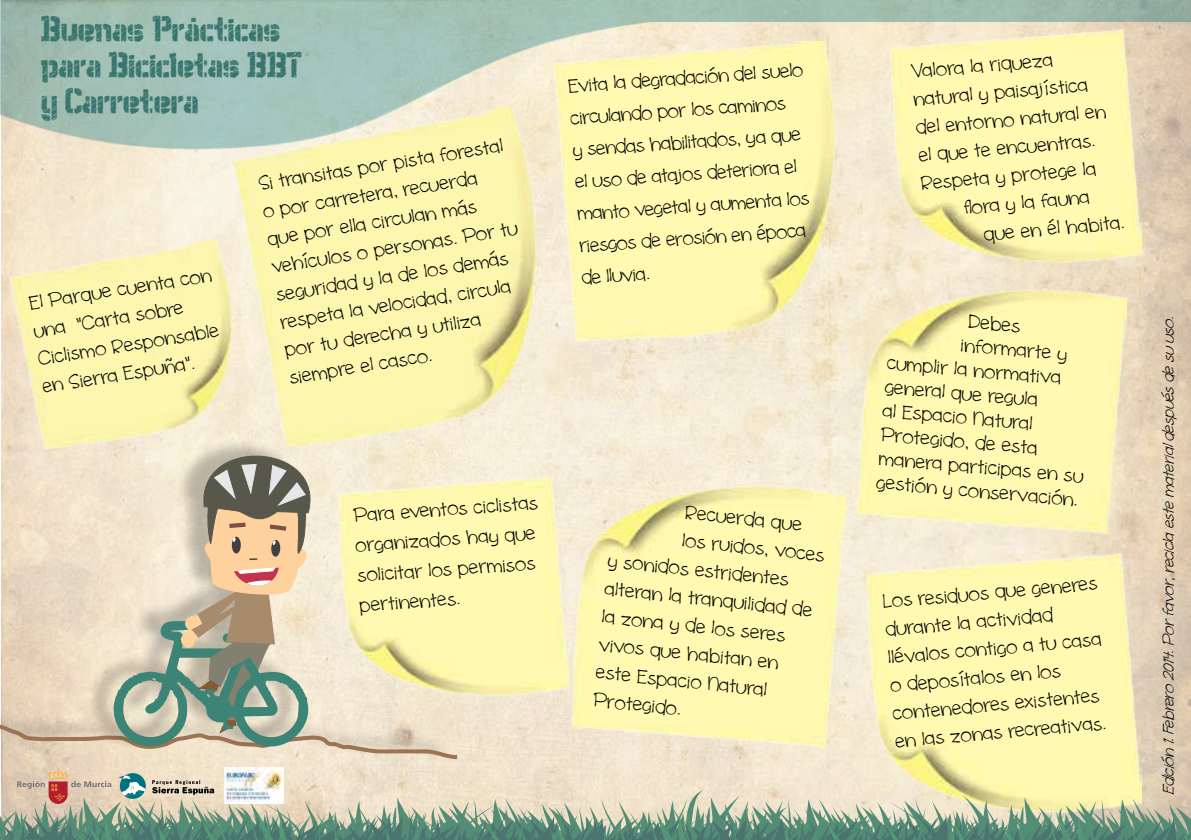
<style>
.page{position:relative;width:1191px;height:840px;background:#fff}
.page>*{position:absolute;margin:0;border:0;box-sizing:border-box;transform-origin:0 0}
.t1{font:30px/36px "WC Wunderbach Rough Bta";color:#38756d}
.t2{font:20px/28px "cinnamoncake";color:#000}
.t3{font:italic 16px "cinnamoncake";color:#000}
</style>
<div class="page">
<svg style="left:43px;top:0;width:1148px;height:22px;background:#a0bdb0"></svg>
<img style="left:461px;top:476px;width:107px;height:221px">
<img style="left:857px;top:286px;width:269px;height:246px">
<img style="left:571px;top:482px;width:274px;height:265px">
<img style="left:553px;top:41px;width:286px;height:300px">
<img style="left:890px;top:30px;width:251px;height:235px">
<img style="left:866px;top:553px;width:275px;height:214px">
<img style="left:230px;top:105px;width:331px;height:344px">
<svg style="left:0;top:767px;width:1191px;height:73px;background:#bbc2a8"></svg>
<svg style="left:0;top:448px;width:461px;height:312px;background:#dcd2b4"></svg>
<img style="left:7px;top:239px;width:241px;height:211px">
<h1 class="t1" style="left:41px;top:10px;width:262px">Buenas Prácticas para Bicicletas BBT y Carretera</h1>
<p class="t2" style="left:27px;top:289px;width:185px;rotate:-9deg">El Parque cuenta con una “"Carta sobre<br>Ciclismo Responsable en Sierra Espuña".</p>
<p class="t2" style="left:257px;top:169px;width:250px;rotate:-9deg">Si transitas por pista forestal o por carretera, recuerda que por ella circulan más vehículos o personas. Por tu seguridad y la de los demás respeta la velocidad, circula por tu derecha y utiliza siempre el casco.</p>
<p class="t2" style="left:567px;top:69px;width:236px;line-height:32px;rotate:-4deg">Evita la degradación del suelo circulando por los caminos<br>y sendas habilitados, ya que el uso de atajos deteriora el manto vegetal y aumenta los riesgos de erosión en época de lluvia.</p>
<p class="t2" style="left:352px;top:499px;width:186px;line-height:30px;rotate:-4deg">Para eventos ciclistas organizados hay que solicitar los permisos pertinentes.</p>
<p class="t2" style="left:687px;top:497px;width:119px;rotate:6deg">Recuerda que</p>
<p class="t2" style="left:684px;top:525px;width:144px;rotate:6deg">los ruidos, voces</p>
<p class="t2" style="left:609px;top:545px;width:183px;rotate:6deg">y sonidos estridentes</p>
<p class="t2" style="left:606px;top:573px;width:210px;rotate:6deg">alteran la tranquilidad de</p>
<p class="t2" style="left:603px;top:601px;width:186px;rotate:6deg">la zona y de los seres</p>
<p class="t2" style="left:601px;top:629px;width:182px;rotate:6deg">vivos que habitan en</p>
<p class="t2" style="left:598px;top:656px;width:173px;rotate:6deg">este Espacio Natural</p>
<p class="t2" style="left:595px;top:684px;width:90px;rotate:6deg">Protegido.</p>
<p class="t2" style="left:910px;top:57px;width:143px;rotate:-5deg">Valora la riqueza</p>
<p class="t2" style="left:912px;top:85px;width:176px;rotate:-5deg">natural y paisajística</p>
<p class="t2" style="left:915px;top:113px;width:192px;rotate:-5deg">del entorno natural en</p>
<p class="t2" style="left:917px;top:141px;width:178px;rotate:-5deg">el que te encuentras.</p>
<p class="t2" style="left:920px;top:169px;width:177px;rotate:-5deg">Respeta y protege la</p>
<p class="t2" style="left:963px;top:193px;width:127px;rotate:-5deg">fl ora y la fauna</p>
<p class="t2" style="left:982px;top:219px;width:142px;rotate:-5deg">que en él habita.</p>
<p class="t2" style="left:970px;top:306px;width:53px;rotate:5deg">Debes</p>
<p class="t2" style="left:962px;top:330px;width:108px;rotate:5deg">informarte y</p>
<p class="t2" style="left:888px;top:347px;width:176px;rotate:5deg">cumplir la normativa</p>
<p class="t2" style="left:886px;top:371px;width:155px;rotate:5deg">general que regula</p>
<p class="t2" style="left:884px;top:395px;width:151px;rotate:5deg">al Espacio Natural</p>
<p class="t2" style="left:882px;top:419px;width:159px;rotate:5deg">Protegido, de esta</p>
<p class="t2" style="left:880px;top:443px;width:207px;rotate:5deg">manera participas en su</p>
<p class="t2" style="left:878px;top:467px;width:203px;rotate:5deg">gestión y conservación.</p>
<p class="t2" style="left:882px;top:586px;width:216px;rotate:-5deg">Los residuos que generes durante la actividad llévalos contigo a tu casa o deposítalos en los contenedores existentes en las zonas recreativas.</p>
<p class="t3" style="left:1159px;top:795px;width:486px;rotate:-90deg">Edición1.Febrero2014.Porfavor,reciclaestematerialdespuésdesuuso.</p>
</div>
